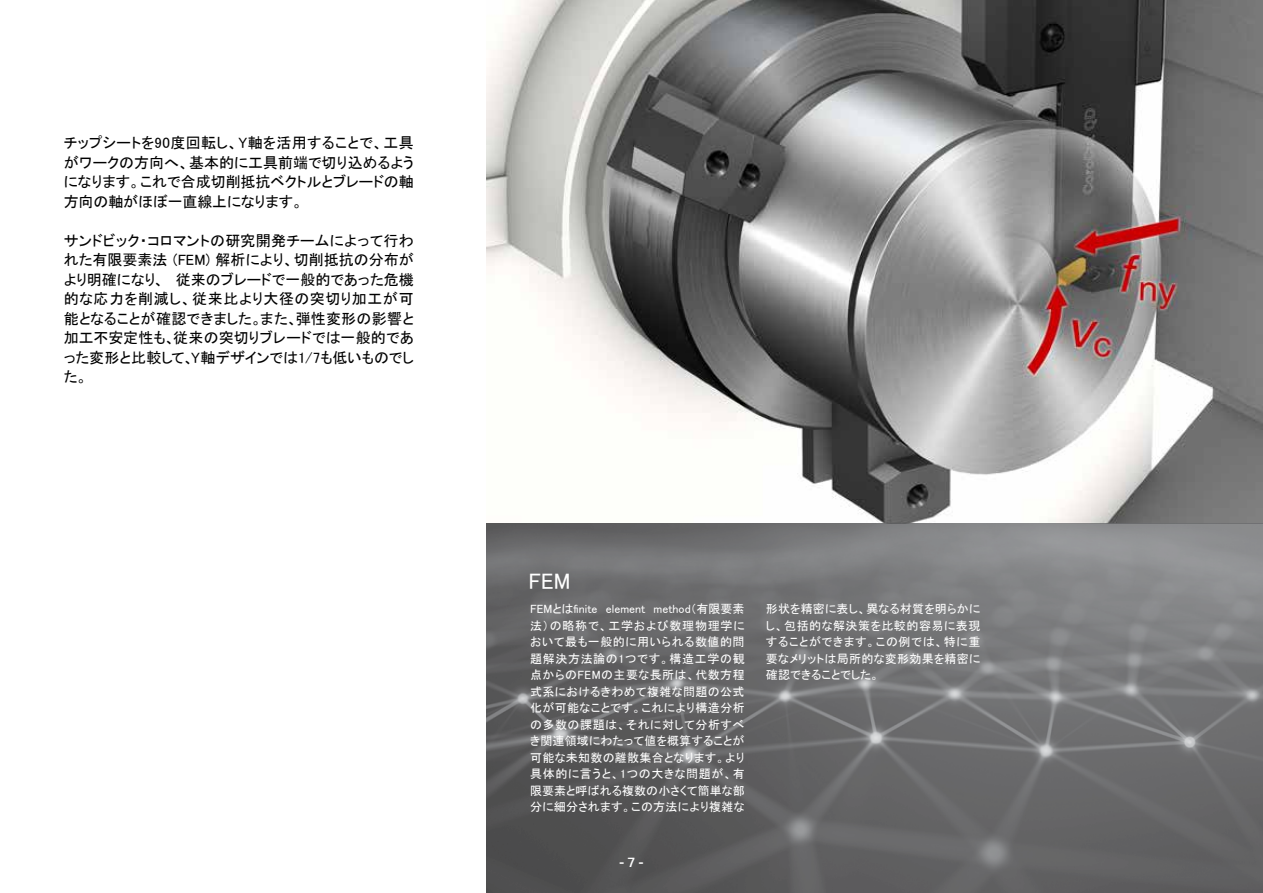
<style>
.page{position:relative;width:1263px;height:893px;background:#fff}
.page>*{position:absolute;margin:0;border:0;box-sizing:border-box;transform-origin:0 0}
.t1{font:22.5px "MS P Gothic";color:#fff}
.t2{font:15px/19.5px "MS P Gothic";color:#000;text-align:justify}
.t3{font:500 13.5px "Aktiv Grotesk";color:#fff}
.t4{font:12px/16.5px "MS P Gothic";letter-spacing:.02em;color:#fff;text-align:justify}
</style>
<div class="page">
<img style="left:487px;top:0;width:776px;height:893px">
<p class="t2" style="left:64px;top:133px;width:352px">チップシートを90度回転し、Y軸を活用することで、工具がワークの方向へ、基本的に工具前端で切り込めるようになります。これで合成切削抵抗ベクトルとブレードの軸方向の軸がほぼ一直線上になります。</p>
<p class="t2" style="left:64px;top:230px;width:352px">サンドビック・コロマントの研究開発チームによって行われた有限要素法 (FEM) 解析により、切削抵抗の分布がより明確になり、 従来のブレードで一般的であった危機的な応力を削減し、従来比より大径の突切り加工が可能となることが確認できました。また、弾性変形の影響と加工不安定性も、従来の突切りブレードでは一般的であった変形と比較して、Y軸デザインでは1/7も低いものでした。</p>
<h1 class="t1" style="left:529px;top:570px;width:43px">FEM</h1>
<p class="t4" style="left:530px;top:600px;width:216px">FEMとはfinite element method（有限要素法）の略称で、工学および数理物理学において最も一般的に用いられる数値的問題解決方法論の1つです。構造工学の観点からのFEMの主要な長所は、代数方程式系におけるきわめて複雑な問題の公式化が可能なことです。これにより構造分析の多数の課題は、それに対して分析すべき関連領域にわたって値を概算することが可能な未知数の離散集合となります。より具体的に言うと、1つの大きな問題が、有限要素と呼ばれる複数の小さくて簡単な部分に細分されます。この方法により複雑な</p>
<p class="t4" style="left:766px;top:600px;width:216px">形状を精密に表し、異なる材質を明らかにし、包括的な解決策を比較的容易に表現することができます。この例では、特に重要なメリットは局所的な変形効果を精密に確認できることでした。</p>
<p class="t3" style="left:619px;top:854px;width:26px">- 7 -</p>
</div>
